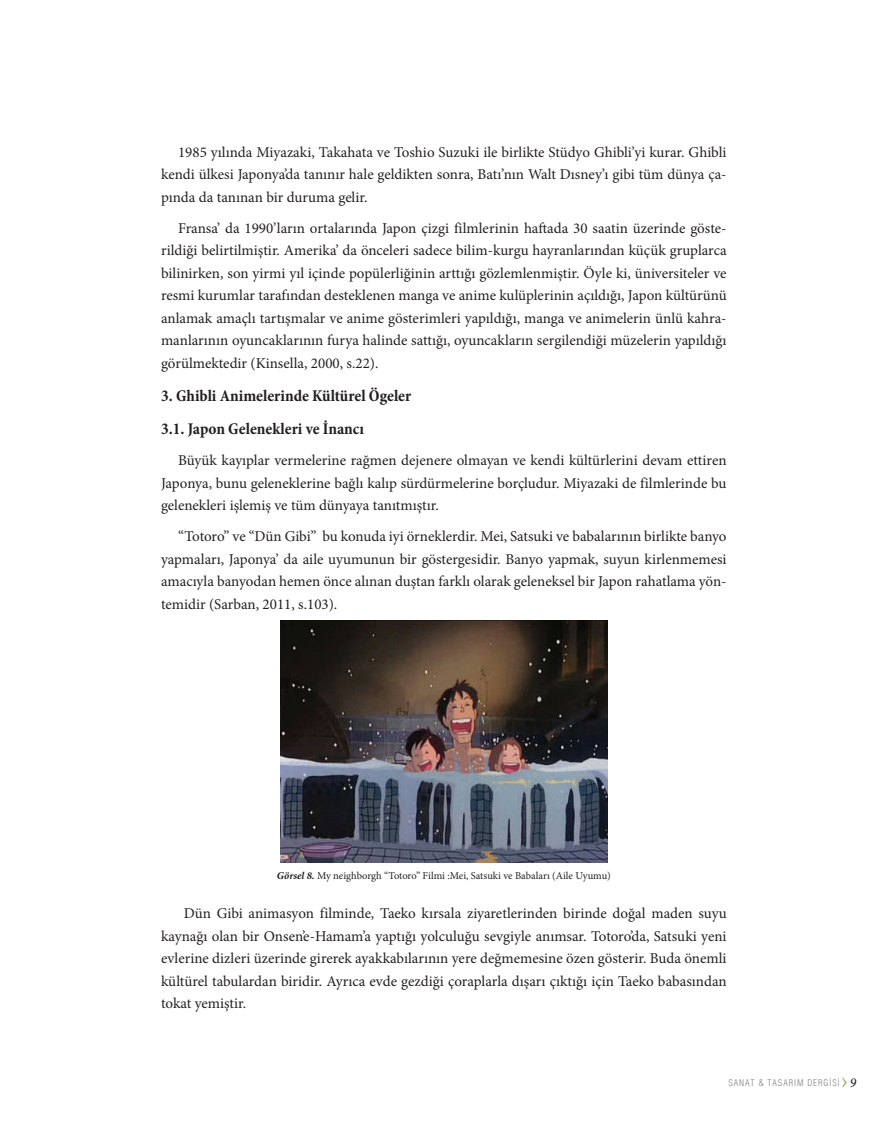
<style>
.page{position:relative;width:893px;height:1127px;background:#fff}
.page>*{position:absolute;margin:0;border:0;box-sizing:border-box;transform-origin:0 0}
.t1{font:700 condensed 16.5px/33.3px "Minion Pro";color:#231f20}
.t2{font:15px/22.5px "Minion Pro";color:#231f20;text-align:justify}
.t3{font:10.5px "Minion Pro";color:#231f20}
.t4{font:300 condensed 9px "Helvetica";letter-spacing:.1em;color:#808285}
.s1{font-weight:700;font-style:italic}
.s2{font-family:"Minion Pro";font-weight:500;font-style:italic;font-stretch:normal;font-size:13.5px;color:#231f20}
</style>
<div class="page">
<svg style="left:842px;top:1077px;width:5px;height:11px"></svg>
<img style="left:280px;top:621px;width:328px;height:242px">
<p class="t2" style="left:161px;top:141px;width:567px;text-indent:17px">1985 yılında Miyazaki, Takahata ve Toshio Suzuki ile birlikte Stüdyo Ghibli’yi kurar. Ghibli kendi ülkesi Japonya’da tanınır hale geldikten sonra, Batı’nın Walt Dısney’ı gibi tüm dünya ça&shy;pında da tanınan bir duruma gelir.</p>
<p class="t2" style="left:161px;top:217px;width:567px;text-indent:17px">Fransa’ da 1990’ların ortalarında Japon çizgi filmlerinin haftada 30 saatin üzerinde göste&shy;rildiği belirtilmiştir. Amerika’ da önceleri sadece bilim-kurgu hayranlarından küçük gruplarca bilinirken, son yirmi yıl içinde popülerliğinin arttığı gözlemlenmiştir. Öyle ki, üniversiteler ve resmi kurumlar tarafından desteklenen manga ve anime kulüplerinin açıldığı, Japon kültürünü anlamak amaçlı tartışmalar ve anime gösterimleri yapıldığı, manga ve animelerin ünlü kahra&shy;manlarının oyuncaklarının furya halinde sattığı, oyuncakların sergilendiği müzelerin yapıldığı görülmektedir (Kinsella, 2000, s.22).</p>
<p class="t1" style="left:161px;top:379px;width:252px">3. Ghibli Animelerinde Kültürel Ögeler<br>3.1. Japon Gelenekleri ve İnancı</p>
<p class="t2" style="left:161px;top:449px;width:567px;text-indent:17px">Büyük kayıplar vermelerine rağmen dejenere olmayan ve kendi kültürlerini devam ettiren Japonya, bunu geleneklerine bağlı kalıp sürdürmelerine borçludur. Miyazaki de filmlerinde bu gelenekleri işlemiş ve tüm dünyaya tanıtmıştır.</p>
<p class="t2" style="left:161px;top:525px;width:567px;text-indent:17px">“Totoro” ve “Dün Gibi” bu konuda iyi örneklerdir. Mei, Satsuki ve babalarının birlikte banyo yapmaları, Japonya’ da aile uyumunun bir göstergesidir. Banyo yapmak, suyun kirlenmemesi amacıyla banyodan hemen önce alınan duştan farklı olarak geleneksel bir Japon rahatlama yön&shy;temidir (Sarban, 2011, s.103).</p>
<p class="t3" style="left:277px;top:868px;width:336px"><span class="s1">Görsel 8.</span> My neighborgh “Totoro” Filmi :Mei, Satsuki ve Babaları (Aile Uyumu)</p>
<p class="t2" style="left:161px;top:902px;width:567px;text-indent:23px">Dün Gibi animasyon filminde, Taeko kırsala ziyaretlerinden birinde doğal maden suyu kaynağı olan bir Onsen’e-Hamam’a yaptığı yolculuğu sevgiyle anımsar. Totoro’da, Satsuki yeni evlerine dizleri üzerinde girerek ayakkabılarının yere değmemesine özen gösterir. Buda önemli kültürel tabulardan biridir. Ayrıca evde gezdiği çoraplarla dışarı çıktığı için Taeko babasından tokat yemiştir.</p>
<p class="t4" style="left:728px;top:1078px;width:129px">SANAT &amp; TASARIM DERGİSİ <span class="s2">9</span></p>
</div>
